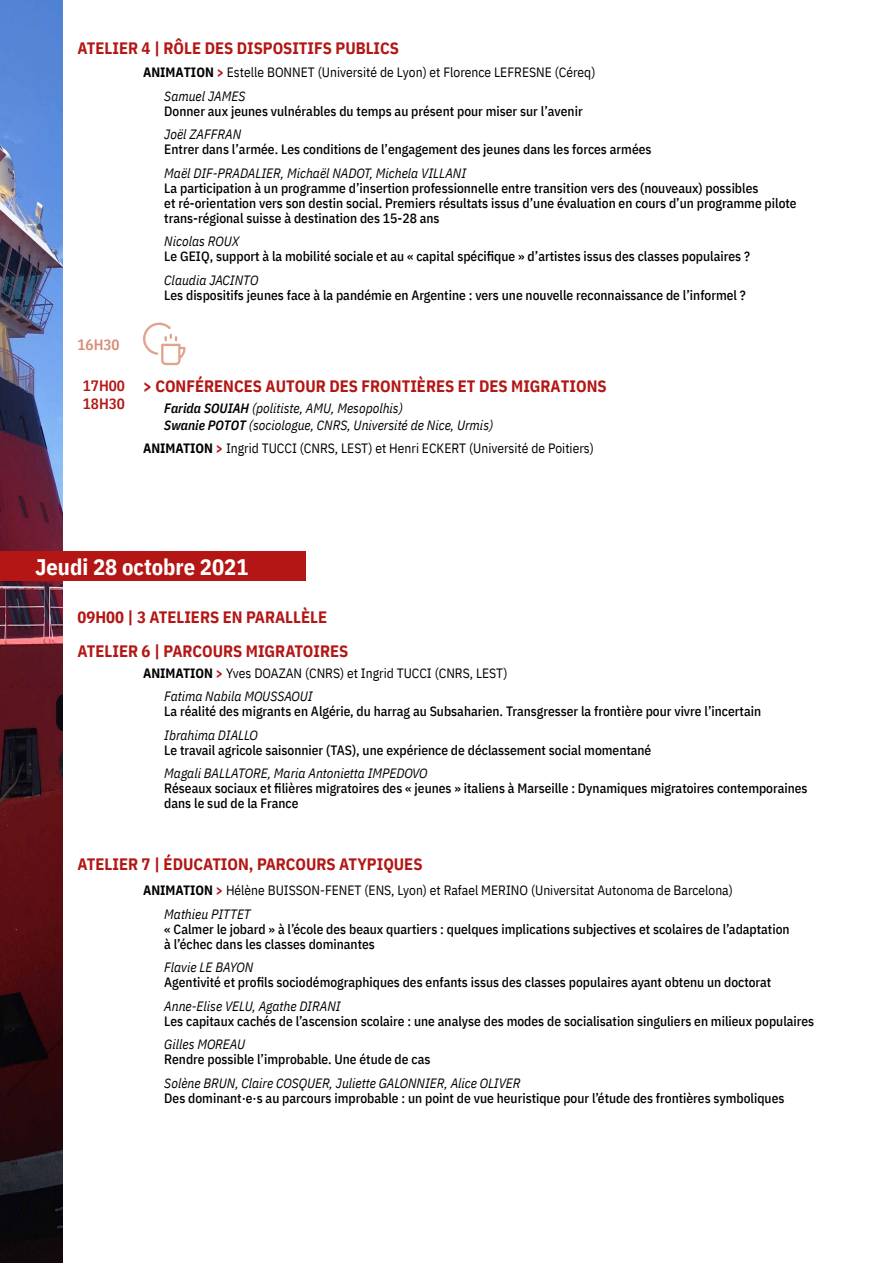
<style>
.page{position:relative;width:893px;height:1263px;background:#fff}
.page>*{position:absolute;margin:0;border:0;box-sizing:border-box;transform-origin:0 0}
.t1{font:700 22.5px "IBM Plex Sans Cond";color:#fff}
.t2{font:700 16.5px/33.8px "IBM Plex Sans Cond";color:#b31614}
.t3{font:600 15px/18px "IBM Plex Sans Cond";color:#b31614}
.t4{font:600 15px "IBM Plex Sans Cond";color:#d88d74}
.t5{font:500 13.5px/15px "IBM Plex Sans Cond";color:#000}
.t6{font:italic 13.5px/16.5px "IBM Plex Sans Cond";color:#000}
.t7{font:13.5px/23.5px "IBM Plex Sans Cond";color:#000}
.s1{font-weight:700}
.s2{font-weight:700;color:#b31614}
.s3{font-style:italic}
.s4{font-weight:600}
</style>
<div class="page">
<img style="left:0;top:0;width:63px;height:1262px">
<svg style="left:143px;top:323px;width:43px;height:42px"></svg>
<div style="left:0;top:551px;width:306px;height:30px;background:#b31614"></div>
<p class="t2" style="left:78px;top:30px;width:323px">ATELIER 4 | RÔLE DES DISPOSITIFS PUBLICS</p>
<p class="t7" style="left:164px;top:60px;width:433px;text-indent:-21px"><span class="s1">ANIMATION</span> <span class="s2">&gt;</span> Estelle BONNET (Université de Lyon) et Florence LEFRESNE (Céreq)<br><span class="s3">Samuel JAMES</span></p>
<p class="t5" style="left:164px;top:102px;width:420px">Donner aux jeunes vulnérables du temps au présent pour miser sur l’avenir</p>
<p class="t6" style="left:164px;top:125px;width:78px">Joël ZAFFRAN</p>
<p class="t5" style="left:164px;top:141px;width:489px">Entrer dans l’armée. Les conditions de l’engagement des jeunes dans les forces armées</p>
<p class="t6" style="left:164px;top:164px;width:303px">Maël DIF-PRADALIER, Michaël NADOT, Michela VILLANI</p>
<p class="t5" style="left:164px;top:179px;width:634px">La participation à un programme d’insertion professionnelle entre transition vers des (nouveaux) possibles<br>et ré-orientation vers son destin social. Premiers résultats issus d’une évaluation en cours d’un programme pilote trans-régional suisse à destination des 15-28 ans</p>
<p class="t6" style="left:164px;top:232px;width:77px">Nicolas ROUX</p>
<p class="t5" style="left:164px;top:248px;width:587px">Le GEIQ, support à la mobilité sociale et au « capital spécifique » d’artistes issus des classes populaires ?</p>
<p class="t6" style="left:164px;top:271px;width:96px">Claudia JACINTO</p>
<p class="t5" style="left:164px;top:286px;width:583px">Les dispositifs jeunes face à la pandémie en Argentine : vers une nouvelle reconnaissance de l’informel ?</p>
<p class="t4" style="left:78px;top:333px;width:44px">16H30</p>
<p class="t3" style="left:83px;top:376px;width:44px">17H00<br>18H30</p>
<p class="t2" style="left:143px;top:368px;width:465px">&gt; CONFÉRENCES AUTOUR DES FRONTIÈRES ET DES MIGRATIONS</p>
<p class="t6" style="left:164px;top:399px;width:330px"><span class="s4">Farida SOUIAH</span> (politiste, AMU, Mesopolhis)<br><span class="s4">Swanie POTOT</span> (sociologue, CNRS, Université de Nice, Urmis)</p>
<p class="t7" style="left:143px;top:435px;width:452px"><span class="s1">ANIMATION</span> <span class="s2">&gt;</span> Ingrid TUCCI (CNRS, LEST) et Henri ECKERT (Université de Poitiers)</p>
<h1 class="t1" style="left:35px;top:549px;width:215px">Jeudi 28 octobre 2021</h1>
<p class="t2" style="left:78px;top:599px;width:272px">09H00 | 3 ATELIERS EN PARALLÈLE<br>ATELIER 6 | PARCOURS MIGRATOIRES</p>
<p class="t7" style="left:164px;top:660px;width:345px;text-indent:-21px"><span class="s1">ANIMATION</span> <span class="s2">&gt;</span> Yves DOAZAN (CNRS) et Ingrid TUCCI (CNRS, LEST)<br><span class="s3">Fatima Nabila MOUSSAOUI</span></p>
<p class="t5" style="left:164px;top:703px;width:598px">La réalité des migrants en Algérie, du harrag au Subsaharien. Transgresser la frontière pour vivre l’incertain</p>
<p class="t6" style="left:164px;top:725px;width:95px">Ibrahima DIALLO</p>
<p class="t5" style="left:164px;top:741px;width:489px">Le travail agricole saisonnier (TAS), une expérience de déclassement social momentané</p>
<p class="t6" style="left:164px;top:764px;width:265px">Magali BALLATORE, Maria Antonietta IMPEDOVO</p>
<p class="t5" style="left:164px;top:780px;width:645px">Réseaux sociaux et filières migratoires des « jeunes » italiens à Marseille : Dynamiques migratoires contemporaines dans le sud de la France</p>
<p class="t2" style="left:78px;top:846px;width:346px">ATELIER 7 | ÉDUCATION, PARCOURS ATYPIQUES</p>
<p class="t7" style="left:164px;top:877px;width:570px;text-indent:-21px"><span class="s1">ANIMATION</span> <span class="s2">&gt;</span> Hélène BUISSON-FENET (ENS, Lyon) et Rafael MERINO (Universitat Autonoma de Barcelona)<br><span class="s3">Mathieu PITTET</span></p>
<p class="t5" style="left:164px;top:920px;width:627px">« Calmer le jobard » à l’école des beaux quartiers : quelques implications subjectives et scolaires de l’adaptation à l’échec dans les classes dominantes</p>
<p class="t6" style="left:164px;top:958px;width:90px">Flavie LE BAYON</p>
<p class="t5" style="left:164px;top:973px;width:609px">Agentivité et profils sociodémographiques des enfants issus des classes populaires ayant obtenu un doctorat</p>
<p class="t6" style="left:164px;top:996px;width:178px">Anne-Elise VELU, Agathe DIRANI</p>
<p class="t5" style="left:164px;top:1012px;width:651px">Les capitaux cachés de l’ascension scolaire : une analyse des modes de socialisation singuliers en milieux populaires</p>
<p class="t6" style="left:164px;top:1035px;width:83px">Gilles MOREAU</p>
<p class="t5" style="left:164px;top:1050px;width:268px">Rendre possible l’improbable. Une étude de cas</p>
<p class="t6" style="left:164px;top:1073px;width:358px">Solène BRUN, Claire COSQUER, Juliette GALONNIER, Alice OLIVER</p>
<p class="t5" style="left:164px;top:1089px;width:622px">Des dominant·e·s au parcours improbable : un point de vue heuristique pour l’étude des frontières symboliques</p>
</div>
